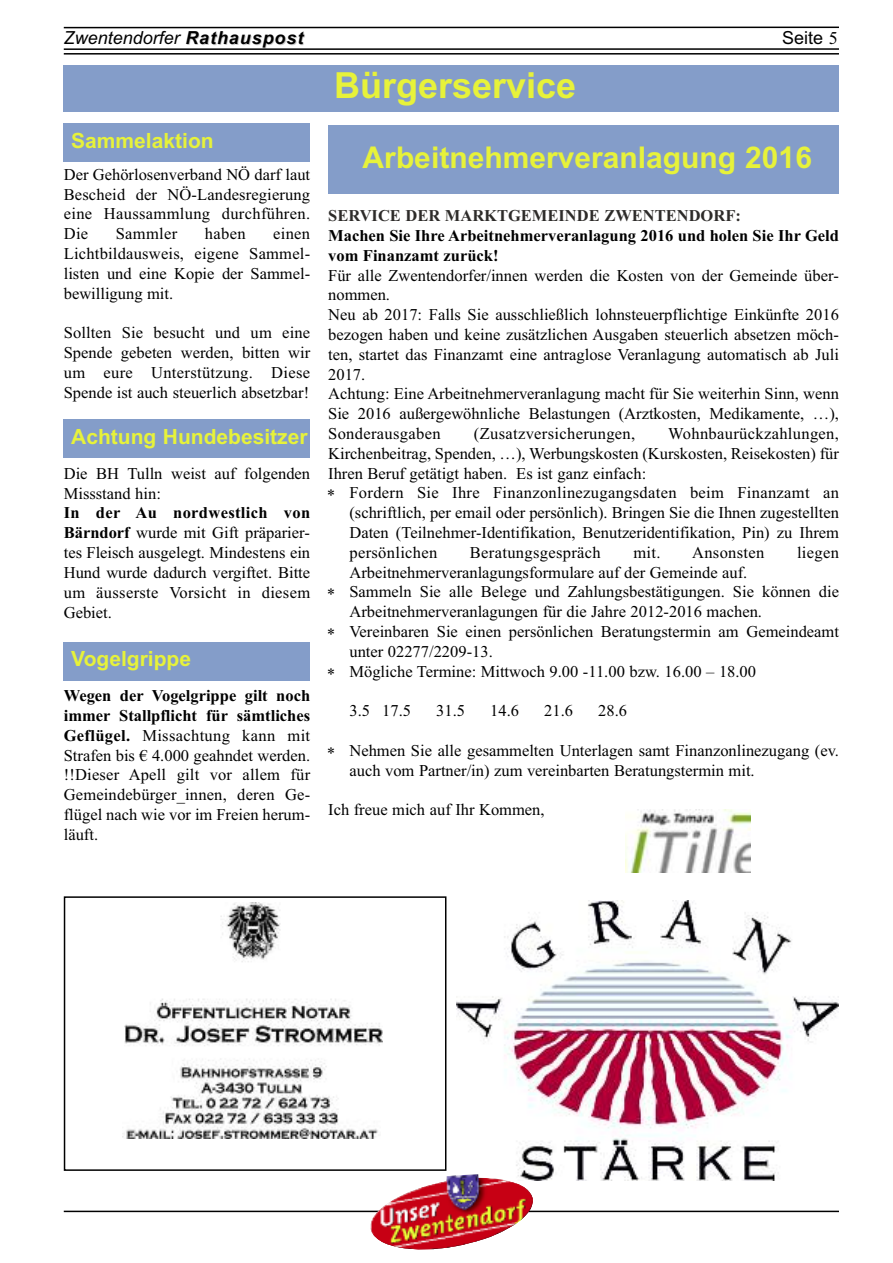
<style>
.page{position:relative;width:893px;height:1263px;background:#fff}
.page>*{position:absolute;margin:0;border:0;box-sizing:border-box;transform-origin:0 0}
.t1{font:700 36px "Arial";color:#e7f23a}
.t2{font:700 30px "Arial";color:#e7f23a}
.t3{font:700 21px "Arial";color:#e7f23a}
.t4{font:italic 18px "Arial";color:#000}
.t5{font:18px "Arial";color:#000}
.t6{font:16.5px/19.8px "Times New Roman";color:#000;text-align:justify}
.t7{font:700 16.5px/20.1px "Times New Roman";color:#000}
.t8{font:16.5px "Times New Roman";letter-spacing:.02em;color:#000}
.t9{font:700 16.5px "Times New Roman";color:#2d2b29}
.s1{font-weight:700}
.s2{font-family:"Times New Roman"}
</style>
<div class="page">
<hr style="left:64px;top:27px;width:775px;height:1px;background:#000">
<hr style="left:64px;top:48px;width:775px;height:2px;background:#000">
<hr style="left:64px;top:53px;width:775px;height:2px;background:#000">
<hr style="left:64px;top:1211px;width:775px;height:1px;background:#000">
<img style="left:370px;top:1175px;width:163px;height:74px">
<div style="left:64px;top:65px;width:775px;height:47px;background:#849dc9"></div>
<div style="left:64px;top:123px;width:246px;height:39px;background:#849dc9"></div>
<div style="left:328px;top:126px;width:511px;height:68px;background:#849dc9"></div>
<img style="left:625px;top:810px;width:125px;height:63px">
<div style="left:64px;top:642px;width:246px;height:38px;background:#849dc9"></div>
<img style="left:125px;top:903px;width:258px;height:143px">
<div style="left:64px;top:896px;width:382px;height:275px;border:2px solid #000"></div>
<img style="left:123px;top:1058px;width:255px;height:80px">
<img style="left:456px;top:900px;width:383px;height:280px">
<div style="left:64px;top:420px;width:246px;height:38px;background:#849dc9"></div>
<p class="t4" style="left:64px;top:27px;width:241px">Zwentendorfer <span class="s1">Rathauspost</span></p>
<p class="t5" style="left:782px;top:27px;width:57px">Seite <span class="s2">5</span></p>
<h1 class="t1" style="left:334px;top:64px;width:244px">Bürgerservice</h1>
<p class="t3" style="left:71px;top:128px;width:144px">Sammelaktion</p>
<p class="t6" style="left:64px;top:164px;width:248px">Der Gehörlosenverband NÖ darf laut Bescheid der NÖ-Landesregierung eine Haussammlung durchführen.<br>Die</p>
<h2 class="t2" style="left:363px;top:140px;width:451px">Arbeitnehmerveranlagung 2016</h2>
<p class="t9" style="left:328px;top:206px;width:414px">SERVICE DER MARKTGEMEINDE ZWENTENDORF:</p>
<p class="t7" style="left:328px;top:225px;width:512px">Machen Sie Ihre Arbeitnehmerveranlagung 2016 und holen Sie Ihr Geld vom Finanzamt zurück!</p>
<p class="t6" style="left:328px;top:265px;width:512px;text-align:left">Für alle Zwentendorfer/innen werden die Kosten von der Gemeinde über&shy;nommen.<br>Neu ab 2017: Falls Sie ausschließlich lohnsteuerpflichtige Einkünfte 2016 bezogen haben und keine zusätzlichen Ausgaben steuerlich absetzen möch&shy;ten, startet das Finanzamt eine antraglose Veranlagung automatisch ab Juli 2017.<br>Achtung: Eine Arbeitnehmerveranlagung macht für Sie weiterhin Sinn, wenn Sie 2016 außergewöhnliche Belastungen (Arztkosten, Medikamente, …), Sonderausgaben</p>
<p class="t6" style="left:64px;top:224px;width:248px;text-indent:209px">einen Lichtbildausweis, eigene Sammel&shy;listen und eine Kopie der Sammel&shy;bewilligung mit.</p>
<p class="t6" style="left:64px;top:323px;width:248px">Sollten Sie besucht und um eine Spende gebeten werden, bitten wir um eure Unterstützung. Diese Spende ist auch steuerlich absetzbar!</p>
<p class="t8" style="left:116px;top:224px;width:63px">Sammler</p>
<p class="t6" style="left:205px;top:224px;width:42px">haben</p>
<p class="t6" style="left:328px;top:423px;width:512px;text-indent:340px">Wohnbaurückzahlungen, Kirchenbeitrag, Spenden, …), Werbungskosten (Kurskosten, Reisekosten) für Ihren Beruf getätigt haben. Es ist ganz einfach:</p>
<p class="t6" style="left:349px;top:483px;width:491px">Fordern Sie Ihre Finanzonlinezugangsdaten beim Finanzamt an (schriftlich, per email oder persönlich). Bringen Sie die Ihnen zugestellten Daten (Teilnehmer-Identifikation, Benutzeridentifikation, Pin) zu Ihrem persönlichen</p>
<p class="t8" style="left:474px;top:424px;width:163px">(Zusatzversicherungen,</p>
<p class="t3" style="left:71px;top:425px;width:238px">Achtung Hundebesitzer</p>
<p class="t6" style="left:64px;top:463px;width:248px">Die BH Tulln weist auf folgenden<br>Missstand hin:</p>
<p class="t6" style="left:64px;top:503px;width:248px"><span class="s1">In der Au nordwestlich von Bärndorf</span> wurde mit Gift präparier&shy;tes Fleisch ausgelegt. Mindestens ein Hund wurde dadurch vergiftet. Bitte um äusserste Vorsicht in diesem Gebiet.</p>
<p class="t8" style="left:470px;top:542px;width:132px">Beratungsgespräch</p>
<p class="t6" style="left:633px;top:542px;width:29px">mit.</p>
<p class="t8" style="left:692px;top:542px;width:74px">Ansonsten</p>
<p class="t6" style="left:797px;top:542px;width:43px">liegen</p>
<p class="t6" style="left:349px;top:562px;width:491px;text-align:left">Arbeitnehmerveranlagungsformulare auf der Gemeinde auf.<br>Sammeln Sie alle Belege und Zahlungsbestätigungen. Sie können die Arbeitnehmerveranlagungen für die Jahre 2012-2016 machen.<br>Vereinbaren Sie einen persönlichen Beratungstermin am Gemeindeamt unter 02277/2209-13.<br>Mögliche Termine: Mittwoch 9.00 -11.00 bzw. 16.00 – 18.00</p>
<p class="t6" style="left:349px;top:701px;width:63px">3.5 17.5</p>
<p class="t6" style="left:436px;top:701px;width:30px">31.5</p>
<p class="t6" style="left:490px;top:701px;width:30px">14.6</p>
<p class="t6" style="left:544px;top:701px;width:30px">21.6</p>
<p class="t6" style="left:598px;top:701px;width:30px">28.6</p>
<p class="t6" style="left:349px;top:740px;width:491px">Nehmen Sie alle gesammelten Unterlagen samt Finanzonlinezugang (ev. auch vom Partner/in) zum vereinbarten Beratungstermin mit.</p>
<p class="t6" style="left:328px;top:800px;width:218px">Ich freue mich auf Ihr Kommen,</p>
<p class="t3" style="left:71px;top:647px;width:121px">Vogelgrippe</p>
<p class="t6" style="left:64px;top:685px;width:248px"><span class="s1">Wegen der Vogelgrippe gilt noch immer Stallpflicht für sämtliches Geflügel.</span> Missachtung kann mit Strafen bis € 4.000 geahndet werden. !!Dieser Apell gilt vor allem für Gemeindebürger_innen, deren Ge&shy;flügel nach wie vor im Freien herum&shy;läuft.</p>
</div>
